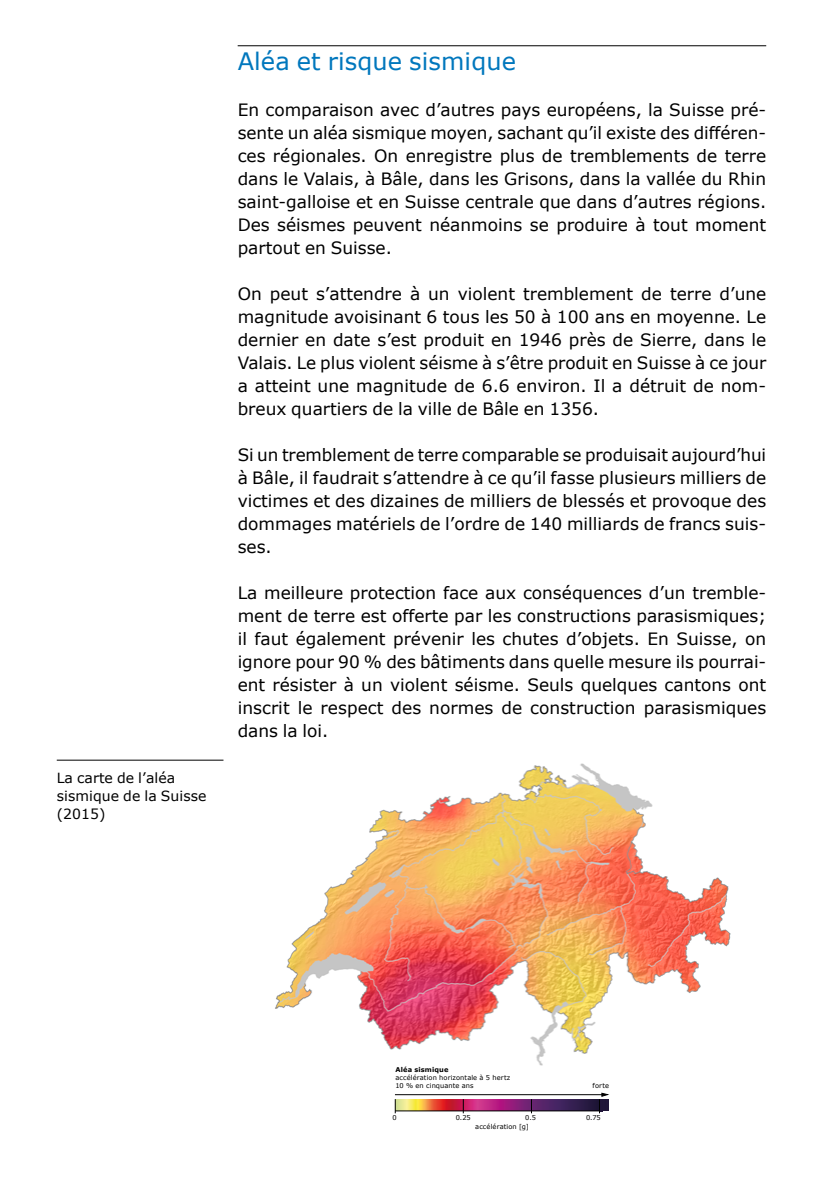
<style>
.page{position:relative;width:823px;height:1191px;background:#fff}
.page>*{position:absolute;margin:0;border:0;box-sizing:border-box;transform-origin:0 0}
.t1{font:24px "Verdana";letter-spacing:.005em;color:#0077bd}
.t2{font:17px/23px "Verdana";color:#000;text-align:justify}
.t3{font:14px/18px "Verdana";letter-spacing:.005em;color:#000}
.t4{font:6.6px/8px "Verdana";letter-spacing:.015em;color:#000}
.t5{font:700 6.6px "Verdana";letter-spacing:.02em;color:#000}
</style>
<div class="page">
<hr style="left:237px;top:45px;width:528px;height:1px;background:#000">
<hr style="left:57px;top:759px;width:166px;height:1px;background:#000">
<img style="left:275px;top:763px;width:456px;height:303px">
<hr style="left:394px;top:1094px;width:210px;height:1px;background:#000">
<img style="left:395px;top:1099px;width:203px;height:11px">
<svg style="left:394px;top:1099px;width:1px;height:14px"></svg>
<svg style="left:462px;top:1099px;width:1px;height:14px"></svg>
<svg style="left:531px;top:1099px;width:1px;height:14px"></svg>
<svg style="left:598px;top:1092px;width:10px;height:21px"></svg>
<hr style="left:395px;top:1110px;width:204px;height:1px;background:#000">
<p class="t3" style="left:57px;top:769px;width:151px">La carte de l’aléa sismique de la Suisse (2015)</p>
<h1 class="t1" style="left:237px;top:45px;width:280px">Aléa et risque sismique</h1>
<p class="t2" style="left:237px;top:98px;width:529px">En comparaison avec d’autres pays européens, la Suisse pré&shy;sente un aléa sismique moyen, sachant qu’il existe des différen&shy;ces régionales. On enregistre plus de tremblements de terre dans le Valais, à Bâle, dans les Grisons, dans la vallée du Rhin saint-galloise et en Suisse centrale que dans d’autres régions.<br>Des séismes peuvent néanmoins se produire à tout moment partout en Suisse.</p>
<p class="t2" style="left:237px;top:282px;width:530px">On peut s’attendre à un violent tremblement de terre d’une magnitude avoisinant 6 tous les 50 à 100 ans en moyenne. Le dernier en date s’est produit en 1946 près de Sierre, dans le Valais. Le plus violent séisme à s’être produit en Suisse à ce jour a atteint une magnitude de 6.6 environ. Il a détruit de nom&shy;breux quartiers de la ville de Bâle en 1356.</p>
<p class="t2" style="left:237px;top:443px;width:529px">Si un tremblement de terre comparable se produisait aujourd’hui à Bâle, il faudrait s’attendre à ce qu’il fasse plusieurs milliers de victimes et des dizaines de milliers de blessés et provoque des dommages matériels de l’ordre de 140 milliards de francs suis&shy;ses.</p>
<p class="t2" style="left:237px;top:581px;width:529px">La meilleure protection face aux conséquences d’un tremble&shy;ment de terre est offerte par les constructions parasismiques; il faut également prévenir les chutes d’objets. En Suisse, on ignore pour 90 % des bâtiments dans quelle mesure ils pourrai&shy;ent résister à un violent séisme. Seuls quelques cantons ont inscrit le respect des normes de construction parasismiques dans la loi.</p>
<p class="t5" style="left:395px;top:1064px;width:54px">Aléa sismique</p>
<p class="t4" style="left:395px;top:1073px;width:116px">accélération horizontale à 5 hertz<br>10 % en cinquante ans</p>
<p class="t4" style="left:475px;top:1122px;width:55px">accélération [g]</p>
<p class="t4" style="left:592px;top:1081px;width:18px">forte</p>
<p class="t4" style="left:392px;top:1113px;width:6px">0</p>
<p class="t4" style="left:455px;top:1113px;width:17px">0.25</p>
<p class="t4" style="left:525px;top:1113px;width:12px">0.5</p>
<p class="t4" style="left:585px;top:1113px;width:16px">0.75</p>
</div>
